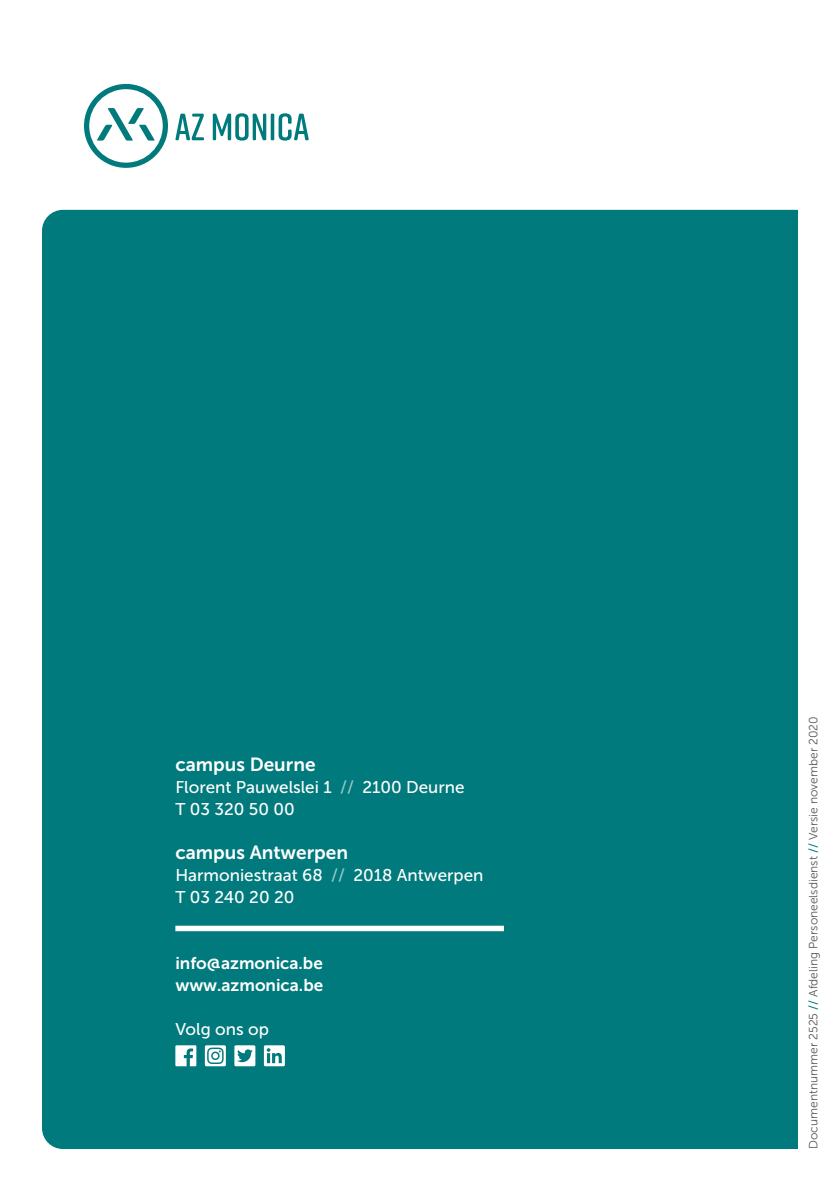
<style>
.page{position:relative;width:840px;height:1191px;background:#fff}
.page>*{position:absolute;margin:0;border:0;box-sizing:border-box;transform-origin:0 0}
.t1{font:19px "Museo Sans 700";color:#fff}
.t2{font:17px/22px "Museo Sans 500";color:#fff}
.t3{font:17px/22px "Museo Sans 700";color:#fff}
.t4{font:12px "Museo Sans 300";color:#57585a}
.s1{color:#9ecacd}
.s2{font-family:"Museo Sans 500";color:#007a7c}
</style>
<div class="page">
<div style="left:42px;top:210px;width:755px;height:939px;background:#007a7c"></div>
<svg style="left:84px;top:84px;width:84px;height:84px"></svg>
<svg style="left:175px;top:114px;width:29px;height:26px"></svg>
<svg style="left:213px;top:113px;width:53px;height:28px"></svg>
<svg style="left:270px;top:114px;width:4px;height:26px"></svg>
<svg style="left:278px;top:113px;width:30px;height:28px"></svg>
<div style="left:175px;top:925px;width:328px;height:6px;background:#fff"></div>
<svg style="left:175px;top:1045px;width:21px;height:21px"></svg>
<svg style="left:205px;top:1045px;width:21px;height:21px"></svg>
<svg style="left:234px;top:1045px;width:21px;height:21px"></svg>
<svg style="left:264px;top:1045px;width:21px;height:21px"></svg>
<p class="t1" style="left:175px;top:754px;width:142px">campus Deurne</p>
<p class="t2" style="left:175px;top:776px;width:290px">Florent Pauwelslei 1 <span class="s1">//</span> 2100 Deurne<br>T 03 320 50 00</p>
<p class="t1" style="left:175px;top:842px;width:174px">campus Antwerpen</p>
<p class="t2" style="left:175px;top:864px;width:309px">Harmoniestraat 68 <span class="s1">//</span> 2018 Antwerpen<br>T 03 240 20 20</p>
<p class="t3" style="left:175px;top:952px;width:149px">info@azmonica.be www.azmonica.be</p>
<p class="t2" style="left:175px;top:1018px;width:95px">Volg ons op</p>
<p class="t4" style="left:806px;top:1149px;width:434px;rotate:-90deg">Documentnummer 2525 <span class="s2">//</span> Afdeling Personeelsdienst <span class="s2">//</span> Versie november 2020</p>
</div>
